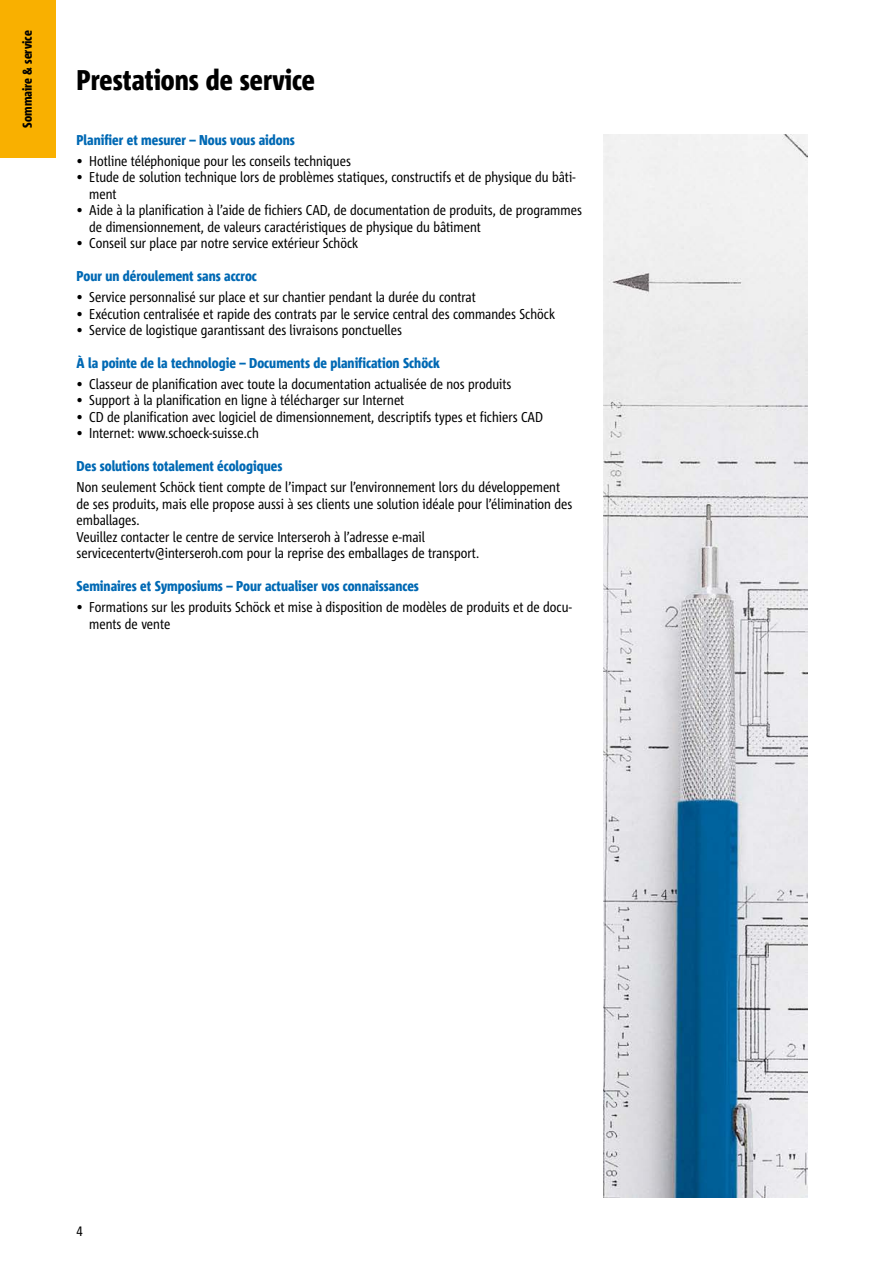
<style>
.page{position:relative;width:893px;height:1263px;background:#fff}
.page>*{position:absolute;margin:0;border:0;box-sizing:border-box;transform-origin:0 0}
.t1{font:800 28.5px "Corpid Cd Schoeck";color:#000}
.t2{font:14.25px/16.5px "Corpid Cd Schoeck";color:#000}
.t3{font:800 14.25px "Corpid Cd Schoeck";color:#0069b4}
.t4{font:800 12.75px "Corpid Cd Schoeck";color:#000}
</style>
<div class="page">
<div style="left:0;top:0;width:55px;height:158px;background:#f9b000"></div>
<img style="left:604px;top:134px;width:204px;height:1063px">
<p class="t4" style="left:19px;top:128px;width:99px;rotate:-90deg">Sommaire &amp; service</p>
<h1 class="t1" style="left:77px;top:62px;width:240px">Prestations de service</h1>
<p class="t3" style="left:77px;top:131px;width:220px">Planifier et mesurer – Nous vous aidons</p>
<p class="t2" style="left:77px;top:153px;width:276px">• Hotline téléphonique pour les conseils techniques</p>
<p class="t2" style="left:89px;top:169px;width:488px;text-indent:-13px">• Etude de solution technique lors de problèmes statiques, constructifs et de physique du bâti&shy;ment</p>
<p class="t2" style="left:89px;top:202px;width:494px;text-indent:-13px">• Aide à la planification à l’aide de fichiers CAD, de documentation de produits, de programmes de dimensionnement, de valeurs caractéristiques de physique du bâtiment</p>
<p class="t2" style="left:77px;top:235px;width:283px">• Conseil sur place par notre service extérieur Schöck</p>
<p class="t3" style="left:77px;top:267px;width:182px">Pour un déroulement sans accroc</p>
<p class="t2" style="left:77px;top:289px;width:401px">• Service personnalisé sur place et sur chantier pendant la durée du contrat</p>
<p class="t2" style="left:77px;top:305px;width:480px">• Exécution centralisée et rapide des contrats par le service central des commandes Schöck</p>
<p class="t2" style="left:77px;top:322px;width:327px">• Service de logistique garantissant des livraisons ponctuelles</p>
<p class="t3" style="left:77px;top:354px;width:365px">À la pointe de la technologie – Documents de planification Schöck</p>
<p class="t2" style="left:77px;top:376px;width:436px">• Classeur de planification avec toute la documentation actualisée de nos produits</p>
<p class="t2" style="left:77px;top:392px;width:329px">• Support à la planification en ligne à télécharger sur Internet</p>
<p class="t2" style="left:77px;top:409px;width:468px">• CD de planification avec logiciel de dimensionnement, descriptifs types et fichiers CAD</p>
<p class="t2" style="left:77px;top:425px;width:184px">• Internet: www.schoeck-suisse.ch</p>
<p class="t3" style="left:77px;top:457px;width:207px">Des solutions totalement écologiques</p>
<p class="t2" style="left:77px;top:479px;width:497px">Non seulement Schöck tient compte de l’impact sur l’environnement lors du développement de ses produits, mais elle propose aussi à ses clients une solution idéale pour l’élimination des emballages.<br>Veuillez contacter le centre de service Interseroh à l’adresse e-mail servicecentertv@interseroh.com pour la reprise des emballages de transport.</p>
<p class="t3" style="left:77px;top:577px;width:344px">Seminaires et Symposiums – Pour actualiser vos connaissances</p>
<p class="t2" style="left:89px;top:599px;width:484px;text-indent:-13px">• Formations sur les produits Schöck et mise à disposition de modèles de produits et de docu&shy;ments de vente</p>
<p class="t2" style="left:77px;top:1222px;width:8px">4</p>
</div>
